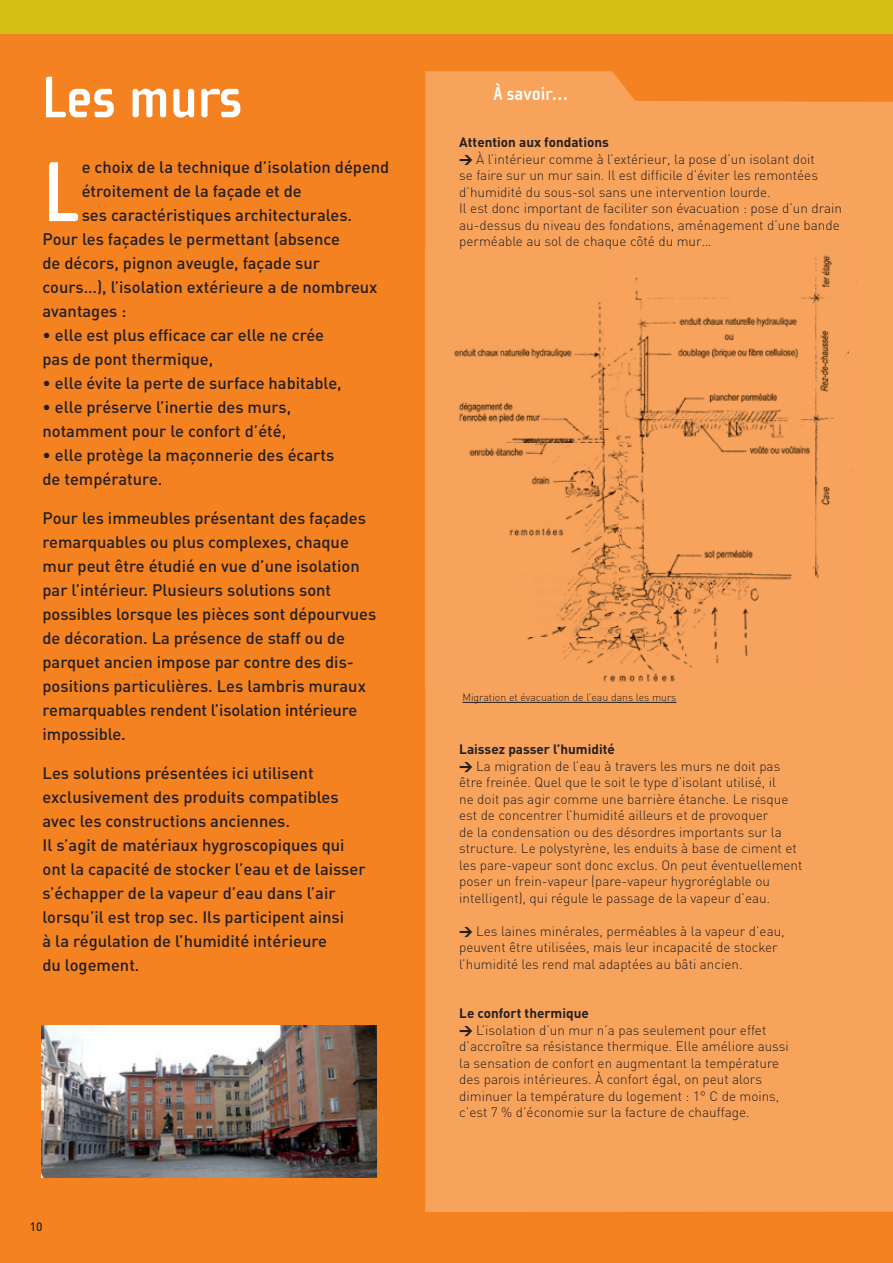
<style>
.page{position:relative;width:893px;height:1263px;background:#fff}
.page>*{position:absolute;margin:0;border:0;box-sizing:border-box;transform-origin:0 0}
.t1{font:700 87.15px "Cholla Sans";color:#fff}
.t2{font:700 60px "Cholla Sans";color:#fff}
.t3{font:700 19.5px "Cholla Sans";color:#fff}
.t4{font:500 16.5px/24px "DIN";color:#231f20}
.t5{font:300 13.5px/16.5px "DIN";color:#231f20}
.t6{font:500 12px "DIN";color:#231f20}
.t7{font:300 10.5px "DIN";color:#231f20}
.s1{font-weight:700}
.s2{font-weight:900}
</style>
<div class="page">
<div style="left:0;top:0;width:893px;height:132px;background:#d4bf15"></div>
<div style="left:0;top:34px;width:893px;height:1229px;background:#f58220"></div>
<div style="left:425px;top:71px;width:468px;height:1141px;background:#f8a35c"></div>
<hr style="left:462px;top:702px;width:214px;height:1px;background:#231f20">
<img style="left:425px;top:249px;width:438px;height:437px">
<img style="left:41px;top:1025px;width:336px;height:153px">
<p class="t2" style="left:41px;top:65px;width:203px">Les murs</p>
<p class="t1" style="left:43px;top:144px;width:36px">L</p>
<p class="t4" style="left:82px;top:155px;width:309px">e choix de la technique d’isolation dépend</p>
<p class="t4" style="left:82px;top:179px;width:222px">étroitement de la façade et de</p>
<p class="t4" style="left:82px;top:203px;width:272px">ses caractéristiques architecturales.</p>
<p class="t4" style="left:43px;top:227px;width:299px">Pour les façades le permettant (absence</p>
<p class="t4" style="left:43px;top:251px;width:279px">de décors, pignon aveugle, façade sur</p>
<p class="t4" style="left:43px;top:275px;width:337px">cours…), l’isolation extérieure a de nombreux</p>
<p class="t4" style="left:43px;top:299px;width:85px">avantages :</p>
<p class="t4" style="left:43px;top:323px;width:283px">• elle est plus efficace car elle ne crée pas de pont thermique,</p>
<p class="t4" style="left:43px;top:371px;width:301px">• elle évite la perte de surface habitable,</p>
<p class="t4" style="left:43px;top:395px;width:250px">• elle préserve l’inertie des murs, notamment pour le confort d’été,</p>
<p class="t4" style="left:43px;top:443px;width:293px">• elle protège la maçonnerie des écarts de température.</p>
<p class="t4" style="left:43px;top:506px;width:335px">Pour les immeubles présentant des façades remarquables ou plus complexes, chaque mur peut être étudié en vue d’une isolation par l’intérieur. Plusieurs solutions sont possibles lorsque les pièces sont dépourvues de décoration. La présence de staff ou de parquet ancien impose par contre des dis&shy;positions particulières. Les lambris muraux remarquables rendent l’isolation intérieure impossible.</p>
<p class="t4" style="left:43px;top:761px;width:325px">Les solutions présentées ici utilisent exclusivement des produits compatibles avec les constructions anciennes.<br>Il s’agit de matériaux hygroscopiques qui ont la capacité de stocker l’eau et de laisser s’échapper de la vapeur d’eau dans l’air lorsqu’il est trop sec. Ils participent ainsi<br>à la régulation de l’humidité intérieure<br>du logement.</p>
<p class="t6" style="left:30px;top:1219px;width:14px">10</p>
<p class="t3" style="left:493px;top:83px;width:76px">À savoir…</p>
<p class="t5" style="left:459px;top:134px;width:384px"><span class="s1">Attention aux fondations<br></span><span class="s2">&gt;</span> À l’intérieur comme à l’extérieur, la pose d’un isolant doit<br>se faire sur un mur sain. Il est difficile d’éviter les remontées d’humidité du sous-sol sans une intervention lourde.<br>Il est donc important de faciliter son évacuation : pose d’un drain au-dessus du niveau des fondations, aménagement d’une bande perméable au sol de chaque côté du mur…</p>
<p class="t7" style="left:462px;top:691px;width:216px">Migration et évacuation de l’eau dans les murs</p>
<p class="t5" style="left:459px;top:741px;width:345px"><span class="s1">Laissez passer l’humidité<br></span><span class="s2">&gt;</span> La migration de l’eau à travers les murs ne doit pas être freinée. Quel que le soit le type d’isolant utilisé, il<br>ne doit pas agir comme une barrière étanche. Le risque est de concentrer l’humidité ailleurs et de provoquer<br>de la condensation ou des désordres importants sur la structure. Le polystyrène, les enduits à base de ciment et les pare-vapeur sont donc exclus. On peut éventuellement poser un frein-vapeur (pare-vapeur hygroréglable ou intelligent), qui régule le passage de la vapeur d’eau.</p>
<p class="t5" style="left:459px;top:922px;width:327px"><span class="s2">&gt;</span> Les laines minérales, perméables à la vapeur d’eau, peuvent être utilisées, mais leur incapacité de stocker l’humidité les rend mal adaptées au bâti ancien.</p>
<p class="t5" style="left:459px;top:1005px;width:331px"><span class="s1">Le confort thermique<br></span><span class="s2">&gt;</span> L’isolation d’un mur n’a pas seulement pour effet d’accroître sa résistance thermique. Elle améliore aussi la sensation de confort en augmentant la température des parois intérieures. À confort égal, on peut alors diminuer la température du logement : 1° C de moins, c’est 7 % d’économie sur la facture de chauffage.</p>
</div>
